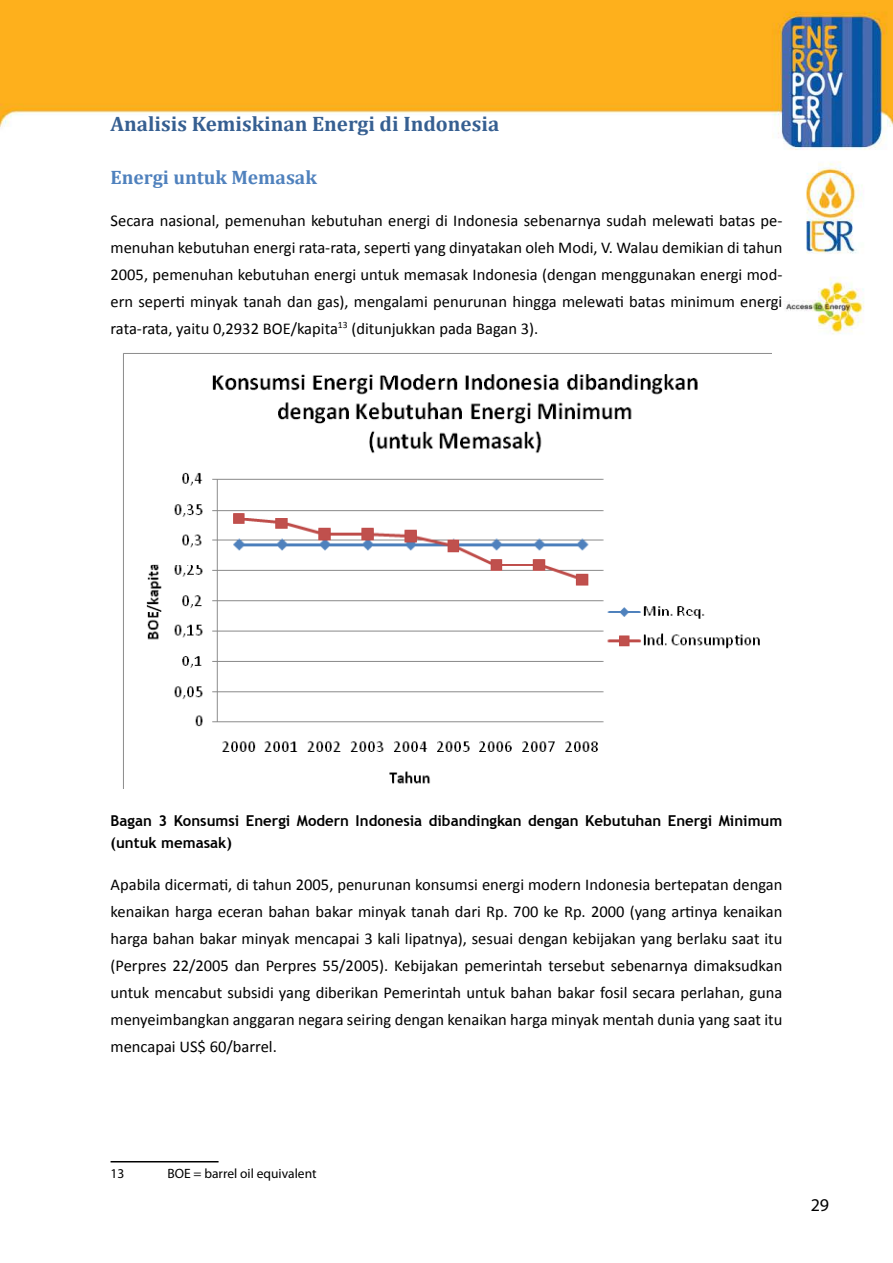
<style>
.page{position:relative;width:893px;height:1263px;background:#fff}
.page>*{position:absolute;margin:0;border:0;box-sizing:border-box;transform-origin:0 0}
.t1{font:700 21px "Cambria";color:#365f91}
.t2{font:700 19.5px "Cambria";color:#4f81bd}
.t3{font:18px "Myriad Pro";color:#000}
.t4{font:16.5px/27px "Calibri";color:#000;text-align:justify}
.t5{font:700 15px/22.5px "Trebuchet MS";color:#000}
.t6{font:13.5px "Myriad Pro";color:#000}
</style>
<div class="page">
<img style="left:0;top:0;width:893px;height:1163px">
<img style="left:122px;top:352px;width:650px;height:436px">
<hr style="left:111px;top:1161px;width:108px;height:1px;background:#000">
<p class="t1" style="left:111px;top:111px;width:390px">Analisis Kemiskinan Energi di Indonesia</p>
<p class="t2" style="left:111px;top:165px;width:208px">Energi untuk Memasak</p>
<p class="t4" style="left:111px;top:206px;width:673px">Secara nasional, pemenuhan kebutuhan energi di Indonesia sebenarnya sudah melewati batas pe&shy;menuhan kebutuhan energi rata-rata, seperti yang dinyatakan oleh Modi, V. Walau demikian di tahun 2005, pemenuhan kebutuhan energi untuk memasak Indonesia (dengan menggunakan energi mod&shy;ern seperti minyak tanah dan gas), mengalami penurunan hingga melewati batas minimum energi rata-rata, yaitu 0,2932 BOE/kapita<sup>13</sup> (ditunjukkan pada Bagan 3).</p>
<p class="t5" style="left:111px;top:809px;width:673px">Bagan 3 Konsumsi Energi Modern Indonesia dibandingkan dengan Kebutuhan Energi Minimum (untuk memasak)</p>
<p class="t4" style="left:111px;top:870px;width:673px">Apabila dicermati, di tahun 2005, penurunan konsumsi energi modern Indonesia bertepatan dengan kenaikan harga eceran bahan bakar minyak tanah dari Rp. 700 ke Rp. 2000 (yang artinya kenaikan harga bahan bakar minyak mencapai 3 kali lipatnya), sesuai dengan kebijakan yang berlaku saat itu (Perpres 22/2005 dan Perpres 55/2005). Kebijakan pemerintah tersebut sebenarnya dimaksudkan untuk mencabut subsidi yang diberikan Pemerintah untuk bahan bakar fosil secara perlahan, guna menyeimbangkan anggaran negara seiring dengan kenaikan harga minyak mentah dunia yang saat itu mencapai US$ 60/barrel.</p>
<p class="t6" style="left:111px;top:1165px;width:15px">13</p>
<p class="t6" style="left:167px;top:1165px;width:151px">BOE = barrel oil equivalent</p>
<p class="t3" style="left:811px;top:1193px;width:20px">29</p>
</div>
